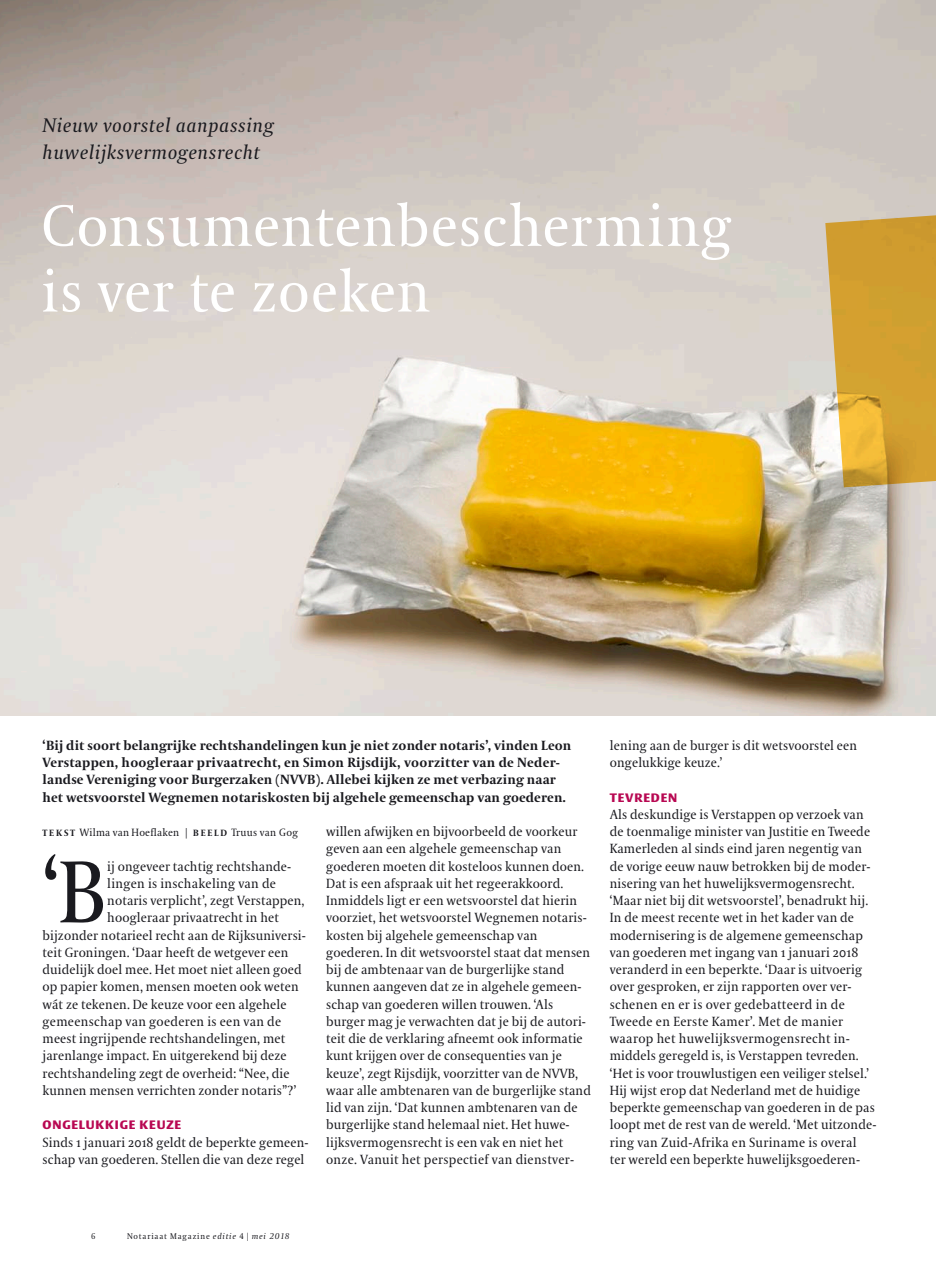
<style>
.page{position:relative;width:936px;height:1263px;background:#fff}
.page>*{position:absolute;margin:0;border:0;box-sizing:border-box;transform-origin:0 0}
.t1{font:87.3px "VPRO Coranto";color:#1a1a1f}
.t2{font:58.2px/65.7px "VPRO Coranto";letter-spacing:.015em;color:#fff}
.t3{font:italic 19.5px/27px "VPRO Coranto";letter-spacing:.03em;color:#1a1a1f}
.t4{font:13.2px/17.2px "VPRO Coranto";letter-spacing:.01em;color:#1a1a1f}
.t5{font:700 13.2px/17.2px "VPRO Coranto";letter-spacing:.01em;color:#1a1a1f}
.t6{font:700 12px "VPRO Vesta";letter-spacing:.07em;color:#b80852}
.t7{font:10.5px "VPRO Coranto";letter-spacing:.02em;color:#1a1a1f}
.t8{font:8.25px "VPRO Coranto";letter-spacing:.1em;color:#1a1a1f}
.t9{font:8.25px "VPRO Coranto Cn";color:#1a1a1f}
.s1{font-weight:700;font-size:9px}
.s2{font-style:italic}
.s3{font-family:"VPRO Coranto Cn"}
</style>
<div class="page">
<img style="left:0;top:0;width:935px;height:715px">
<svg style="left:825px;top:196px;width:110px;height:291px;background:#d5a94b"></svg>
<h3 class="t3" style="left:43px;top:112px;width:233px">Nieuw voorstel aanpassing huwelijksvermogensrecht</h3>
<h2 class="t2" style="left:42px;top:193px;width:692px">Consumentenbescherming is ver te zoeken</h2>
<p class="t5" style="left:43px;top:736px;width:530px">‘Bij dit soort belangrijke rechtshandelingen kun je niet zonder notaris’, vinden Leon Verstappen, hoogleraar privaatrecht, en Simon Rijsdijk, voorzitter van de Neder&shy;landse Vereniging voor Burgerzaken (NVVB). Allebei kijken ze met verbazing naar het wetsvoorstel Wegnemen notariskosten bij algehele gemeenschap van goederen.</p>
<p class="t4" style="left:326px;top:823px;width:266px">willen afwijken en bijvoorbeeld de voorkeur geven aan een algehele gemeenschap van goederen moeten dit kosteloos kunnen doen.<br>Dat is een afspraak uit het regeerakkoord.<br>Inmiddels ligt er een wetsvoorstel dat hierin voorziet, het wetsvoorstel Wegnemen notaris&shy;kosten bij algehele gemeenschap van goederen. In dit wetsvoorstel staat dat mensen bij de ambtenaar van de burgerlijke stand kunnen aangeven dat ze in algehele gemeen&shy;schap van goederen willen trouwen. ‘Als burger mag je verwachten dat je bij de autori&shy;teit die de verklaring afneemt ook informatie kunt krijgen over de consequenties van je keuze’, zegt Rijsdijk, voorzitter van de NVVB, waar alle ambtenaren van de burgerlijke stand lid van zijn. ‘Dat kunnen ambtenaren van de burgerlijke stand helemaal niet. Het huwe&shy;lijksvermogensrecht is een vak en niet het onze. Vanuit het perspectief van dienstver-</p>
<p class="t7" style="left:43px;top:826px;width:158px"><span class="s1">T E K S T</span> Wilma van Hoeflaken | <span class="s1">beel</span></p>
<p class="t7" style="left:220px;top:826px;width:79px"><span class="s1">d</span> Truus van Gog</p>
<h1 class="t1" style="left:43px;top:841px;width:65px">‘B</h1>
<p class="t4" style="left:107px;top:857px;width:185px">ij ongeveer tachtig rechtshande-</p>
<p class="t4" style="left:107px;top:875px;width:170px">lingen is inschakeling van de</p>
<p class="t4" style="left:107px;top:892px;width:199px">notaris verplicht’, zegt Verstappen,</p>
<p class="t4" style="left:107px;top:909px;width:173px">hoogleraar privaatrecht in het</p>
<p class="t4" style="left:43px;top:926px;width:265px">bijzonder notarieel recht aan de Rijksuniversi-</p>
<p class="t4" style="left:43px;top:944px;width:247px">teit Groningen. ‘Daar heeft de wetgever een</p>
<p class="t4" style="left:43px;top:961px;width:260px">duidelijk doel mee. Het moet niet alleen goed</p>
<p class="t4" style="left:43px;top:978px;width:257px">op papier komen, mensen moeten ook weten</p>
<p class="t4" style="left:43px;top:995px;width:245px">wát ze tekenen. De keuze voor een algehele</p>
<p class="t4" style="left:43px;top:1013px;width:240px">gemeenschap van goederen is een van de</p>
<p class="t4" style="left:43px;top:1030px;width:244px">meest ingrijpende rechtshandelingen, met</p>
<p class="t4" style="left:43px;top:1047px;width:246px">jarenlange impact. En uitgerekend bij deze</p>
<p class="t4" style="left:43px;top:1064px;width:248px">rechtshandeling zegt de overheid: “Nee, die</p>
<p class="t4" style="left:43px;top:1082px;width:255px">kunnen mensen verrichten zonder notaris”?’</p>
<p class="t6" style="left:43px;top:1120px;width:140px">ONGELUKKIGE KEUZE</p>
<p class="t4" style="left:43px;top:1133px;width:267px">Sinds 1 januari 2018 geldt de beperkte gemeen&shy;schap van goederen. Stellen die van deze regel</p>
<p class="t4" style="left:609px;top:737px;width:249px">lening aan de burger is dit wetsvoorstel een ongelukkige keuze.’</p>
<p class="t6" style="left:609px;top:792px;width:69px">TEVREDEN</p>
<p class="t4" style="left:609px;top:806px;width:268px">Als deskundige is Verstappen op verzoek van de toenmalige minister van Justitie en Tweede Kamerleden al sinds eind jaren negentig van de vorige eeuw nauw betrokken bij de moder&shy;nisering van het huwelijksvermogensrecht. ‘Maar niet bij dit wetsvoorstel’, benadrukt hij.<br>In de meest recente wet in het kader van de modernisering is de algemene gemeenschap van goederen met ingang van 1 januari 2018 veranderd in een beperkte. ‘Daar is uitvoerig over gesproken, er zijn rapporten over ver&shy;schenen en er is over gedebatteerd in de Tweede en Eerste Kamer’. Met de manier waarop het huwelijksvermogensrecht in&shy;middels geregeld is, is Verstappen tevreden. ‘Het is voor trouwlustigen een veiliger stelsel.’ Hij wijst erop dat Nederland met de huidige beperkte gemeenschap van goederen in de pas loopt met de rest van de wereld. ‘Met uitzonde&shy;ring van Zuid-Afrika en Suriname is overal<br>ter wereld een beperkte huwelijksgoederen-</p>
<p class="t9" style="left:91px;top:1231px;width:6px">6</p>
<p class="t8" style="left:127px;top:1231px;width:164px">Notariaat Magazine <span class="s2">editie</span> <span class="s3">4 |</span> <span class="s2">mei 2018</span></p>
</div>
